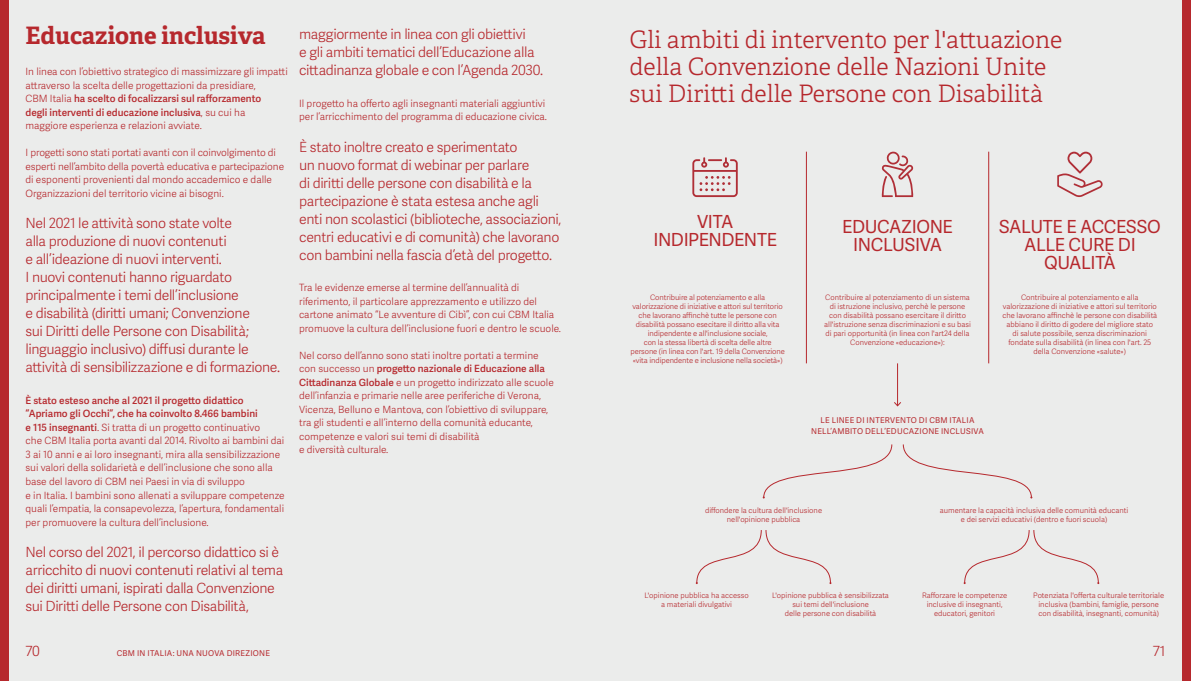
<style>
.page{position:relative;width:1191px;height:681px;background:#fff}
.page>*{position:absolute;margin:0;border:0;box-sizing:border-box;transform-origin:0 0}
.t1{font:300 24px/27px "Adelle";color:#b6282d}
.t2{font:700 24px "Adelle";color:#b6282d}
.t3{font:18px/18px "Adelle Sans";letter-spacing:-.02em;color:#b6282d;text-align:center}
.t4{font:300 14px/18px "Adelle Sans";letter-spacing:-.025em;color:#b6282d}
.t5{font:300 10px/13.5px "Adelle Sans";color:#b6282d}
.t6{font:300 9.9px/13.5px "Adelle Sans";color:#b6282d}
.t7{font:8px/11px "Adelle Sans";letter-spacing:.025em;color:#b6282d;text-align:center}
.t8{font:300 7.5px/9px "Adelle Sans";color:#b6282d;text-align:center}
.s1{font-weight:600}
</style>
<div class="page">
<div style="left:0;top:0;width:1191px;height:680px;background:#ebeceb"></div>
<div style="left:0;top:0;width:9px;height:680px;background:#b6282d"></div>
<svg style="left:881px;top:152px;width:32px;height:45px"></svg>
<svg style="left:692px;top:157px;width:45px;height:40px"></svg>
<svg style="left:1057px;top:152px;width:45px;height:45px"></svg>
<hr style="left:988px;top:152px;width:1px;height:211px;background:#b6282d">
<hr style="left:806px;top:152px;width:1px;height:211px;background:#b6282d">
<hr style="left:897px;top:363px;width:1px;height:42px;background:#b6282d">
<svg style="left:894px;top:401px;width:7px;height:5px"></svg>
<svg style="left:903px;top:444px;width:129px;height:54px"></svg>
<svg style="left:963px;top:530px;width:136px;height:54px"></svg>
<svg style="left:762px;top:444px;width:130px;height:54px"></svg>
<svg style="left:696px;top:530px;width:135px;height:54px"></svg>
<div style="left:1182px;top:0;width:9px;height:680px;background:#b6282d"></div>
<h1 class="t2" style="left:26px;top:20px;width:242px">Educazione inclusiva</h1>
<p class="t5" style="left:26px;top:65px;width:264px">In linea con l’obiettivo strategico di massimizzare gli impatti attraverso la scelta delle progettazioni da presidiare,<br>CBM Italia <span class="s1">ha scelto di focalizzarsi sul rafforzamento<br>degli interventi di educazione inclusiva</span>, su cui ha maggiore esperienza e relazioni avviate.</p>
<h3 class="t5" style="left:26px;top:146px;width:260px">I progetti sono stati portati avanti con il coinvolgimento di esperti nell’ambito della povertà educativa e partecipazione di esponenti provenienti dal mondo accademico e dalle Organizzazioni del territorio vicine ai bisogni.</h3>
<p class="t4" style="left:26px;top:215px;width:256px">Nel 2021 le attività sono state volte<br>alla produzione di nuovi contenuti<br>e all’ideazione di nuovi interventi.<br>I nuovi contenuti hanno riguardato principalmente i temi dell’inclusione<br>e disabilità (diritti umani; Convenzione<br>sui Diritti delle Persone con Disabilità; linguaggio inclusivo) diffusi durante le attività di sensibilizzazione e di formazione.</p>
<p class="t5" style="left:26px;top:394px;width:261px"><span class="s1">È stato esteso anche al 2021 il progetto didattico “Apriamo gli Occhi”, che ha coinvolto 8.466 bambini<br>e 115 insegnanti</span>. Si tratta di un progetto continuativo<br>che CBM Italia porta avanti dal 2014. Rivolto ai bambini dai 3 ai 10 anni e ai loro insegnanti, mira alla sensibilizzazione sui valori della solidarietà e dell’inclusione che sono alla base del lavoro di CBM nei Paesi in via di sviluppo<br>e in Italia. I bambini sono allenati a sviluppare competenze quali l’empatia, la consapevolezza, l’apertura, fondamentali per promuovere la cultura dell’inclusione.</p>
<h3 class="t4" style="left:26px;top:543px;width:259px">Nel corso del 2021, il percorso didattico si è arricchito di nuovi contenuti relativi al tema dei diritti umani, ispirati dalla Convenzione sui Diritti delle Persone con Disabilità,</h3>
<h3 class="t4" style="left:299px;top:26px;width:246px">maggiormente in linea con gli obiettivi<br>e gli ambiti tematici dell’Educazione alla cittadinanza globale e con l’Agenda 2030.</h3>
<h3 class="t5" style="left:299px;top:97px;width:249px">Il progetto ha offerto agli insegnanti materiali aggiuntivi per l’arricchimento del programma di educazione civica.</h3>
<p class="t4" style="left:299px;top:138px;width:264px">È stato inoltre creato e sperimentato<br>un nuovo format di webinar per parlare<br>di diritti delle persone con disabilità e la partecipazione è stata estesa anche agli enti non scolastici (biblioteche, associazioni, centri educativi e di comunità) che lavorano con bambini nella fascia d’età del progetto.</p>
<h3 class="t5" style="left:299px;top:281px;width:263px">Tra le evidenze emerse al termine dell’annualità di riferimento, il particolare apprezzamento e utilizzo del cartone animato “Le avventure di Cibì”, con cui CBM Italia promuove la cultura dell’inclusione fuori e dentro le scuole.</h3>
<p class="t6" style="left:299px;top:349px;width:256px">Nel corso dell’anno sono stati inoltre portati a termine con successo un <span class="s1">progetto nazionale di Educazione alla Cittadinanza Globale</span> e un progetto indirizzato alle scuole dell’infanzia e primarie nelle aree periferiche di Verona, Vicenza, Belluno e Mantova, con l’obiettivo di sviluppare, tra gli studenti e all’interno della comunità educante, competenze e valori sui temi di disabilità<br>e diversità culturale.</p>
<h1 class="t1" style="left:629px;top:26px;width:434px">Gli ambiti di intervento per l'attuazione della Convenzione delle Nazioni Unite sui Diritti delle Persone con Disabilità</h1>
<h2 class="t3" style="left:653px;top:213px;width:125px">VITA<br>INDIPENDENTE</h2>
<h2 class="t3" style="left:999px;top:218px;width:163px">SALUTE E ACCESSO<br>ALLE CURE DI<br>QUALITÀ</h2>
<h2 class="t3" style="left:842px;top:218px;width:112px">EDUCAZIONE<br>INCLUSIVA</h2>
<p class="t8" style="left:630px;top:293px;width:156px">Contribuire al potenziamento e alla valorizzazione di iniziative e attori sul territorio che lavorano affinchè tutte le persone con disabilità possano esecitare il diritto alla vita indipendente e all'inclusione sociale,<br>con la stessa libertà di scelta delle altre persone (in linea con l'art. 19 della Convenzione «vita indipendente e inclusione nella società»)</p>
<p class="t8" style="left:1002px;top:293px;width:156px">Contribuire al potenziamento e alla valorizzazione di iniziative e attori sul territorio che lavorano affinchè le persone con disabilità abbiano il diritto di godere del migliore stato<br>di salute possibile, senza discriminazioni fondate sulla disabilità (in linea con l'art. 25 della Convenzione «salute»)</p>
<p class="t8" style="left:824px;top:293px;width:148px">Contribuire al potenziamento di un sistema di istruzione inclusivo, perchè le persone con disabilità possano esercitare il diritto all'istruzione senza discriminazioni e su basi di pari opportunità (in linea con l'art24 della Convenzione «educazione»):</p>
<p class="t7" style="left:811px;top:415px;width:174px">LE LINEE DI INTERVENTO DI CBM ITALIA<br>NELL’AMBITO DELL’EDUCAZIONE INCLUSIVA</p>
<p class="t8" style="left:705px;top:506px;width:118px">diffondere la cultura dell'inclusione nell'opinione pubblica</p>
<p class="t8" style="left:940px;top:506px;width:190px">aumentare la capacità inclusiva delle comunità educanti e dei servizi educativi (dentro e fuori scuola)</p>
<p class="t8" style="left:644px;top:590px;width:106px">L'opinione pubblica ha accesso a materiali divulgativi</p>
<p class="t8" style="left:1033px;top:590px;width:132px">Potenziata l'offerta culturale territoriale inclusiva (bambini, famiglie, persone con disabilità, insegnanti, comunità)</p>
<p class="t8" style="left:772px;top:590px;width:118px">L'opinione pubblica è sensibilizzata sui temi dell'inclusione<br>delle persone con disabilità</p>
<p class="t8" style="left:922px;top:590px;width:87px">Rafforzare le competenze inclusive di insegnanti, educatori, genitori</p>
<h3 class="t4" style="left:26px;top:642px;width:16px">70</h3>
<p class="t7" style="left:117px;top:647px;width:155px">CBM IN ITALIA: UNA NUOVA DIREZIONE</p>
<h3 class="t4" style="left:1152px;top:642px;width:14px">71</h3>
</div>
